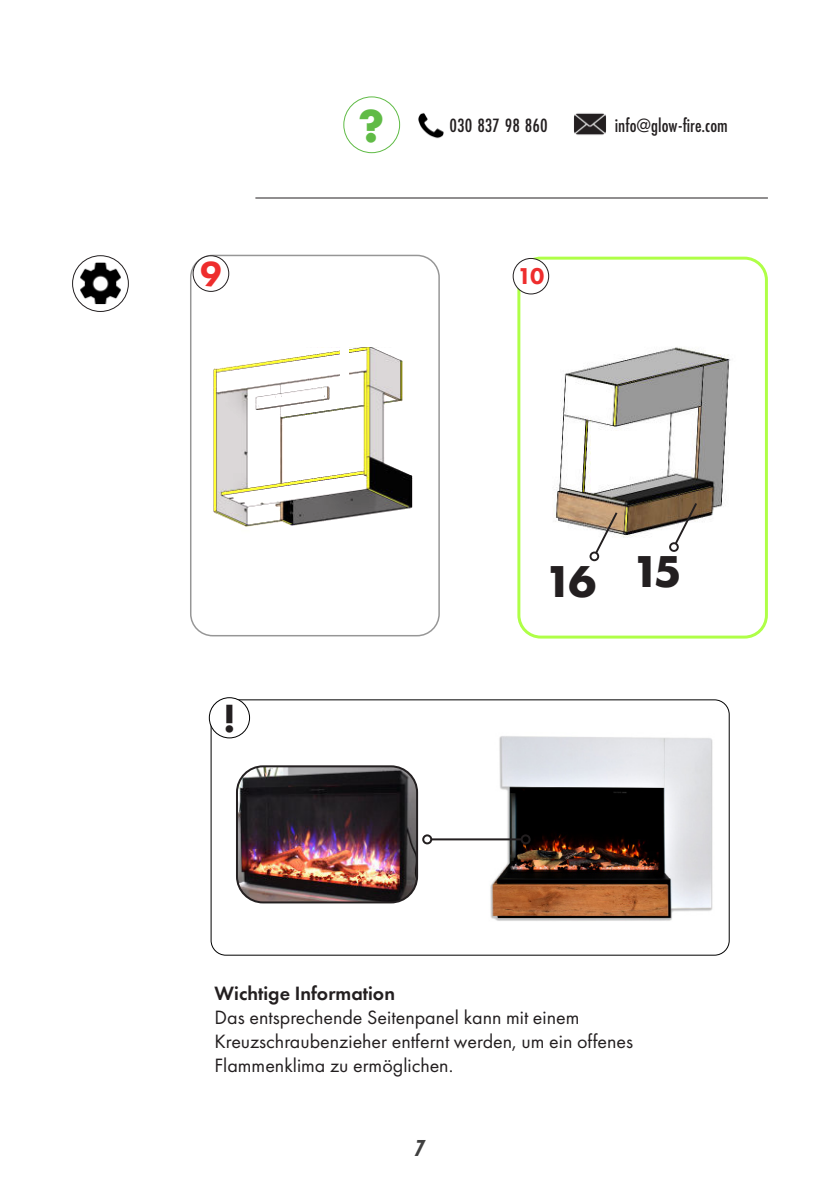
<style>
.page{position:relative;width:840px;height:1191px;background:#fff}
.page>*{position:absolute;margin:0;border:0;box-sizing:border-box;transform-origin:0 0}
.t1{font:700 48px "Futura PT";color:#60bb46}
.t2{font:700 46.4px "Futura PT";color:#231f20}
.t3{font:800 40.8px "Futura PT";color:#231f20}
.t4{font:800 36.2px "Futura PT";color:#ee2d2d}
.t5{font:italic 700 24px "Futura PT Cond";color:#404040}
.t6{font:800 23.8px "Futura PT";color:#ee2d2d}
.t7{font:20px/24px "Futura PT";color:#231f20}
.t8{font:500 20px "Futura PT Cond";color:#231f20}
.t9{font:600 20px "Futura PT";color:#231f20}
</style>
<div class="page">
<div style="left:190px;top:255px;width:249px;height:381px;border:1px solid #969696;border-radius:22px"></div>
<div style="left:193px;top:256px;width:36px;height:35px;background:#fff;border-radius:50%"></div>
<div style="left:193px;top:255px;width:36px;height:37px;border:1px solid #231f20;border-radius:50%"></div>
<div style="left:343px;top:96px;width:57px;height:57px;border:1px solid #60bb46;border-radius:50%"></div>
<img style="left:418px;top:113px;width:26px;height:26px">
<img style="left:574px;top:113px;width:32px;height:22px">
<img style="left:79px;top:262px;width:42px;height:42px">
<div style="left:72px;top:255px;width:57px;height:57px;border:1px solid #231f20;border-radius:50%"></div>
<hr style="left:255px;top:197px;width:512px;height:1px;background:#231f20">
<img style="left:554px;top:347px;width:177px;height:208px">
<div style="left:517px;top:257px;width:250px;height:381px;border:3px solid #afff47;border-radius:22px"></div>
<div style="left:513px;top:258px;width:35px;height:36px;background:#fff;border-radius:50%"></div>
<div style="left:512px;top:258px;width:36px;height:36px;border:1px solid #231f20;border-radius:50%"></div>
<svg style="left:593px;top:510px;width:26px;height:45px"></svg>
<div style="left:589px;top:551px;width:10px;height:10px;border:2px solid #231f20;border-radius:50%"></div>
<svg style="left:672px;top:501px;width:26px;height:45px"></svg>
<div style="left:668px;top:542px;width:10px;height:10px;border:2px solid #231f20;border-radius:50%"></div>
<svg style="left:213px;top:347px;width:200px;height:180px"></svg>
<img style="left:463px;top:701px;width:265px;height:254px">
<div style="left:210px;top:699px;width:519px;height:256px;border:1px solid #000;border-radius:15px"></div>
<div style="left:209px;top:697px;width:40px;height:41px;background:#fff;border-radius:50%"></div>
<div style="left:209px;top:697px;width:41px;height:41px;border:1px solid #000001;border-radius:50%"></div>
<img style="left:238px;top:768px;width:179px;height:134px">
<div style="left:236px;top:765px;width:182px;height:138px;border:2px solid #231f20;border-radius:26px"></div>
<hr style="left:431px;top:838px;width:90px;height:2px;background:#231f20">
<div style="left:422px;top:834px;width:10px;height:10px;border:2px solid #231f20;border-radius:50%"></div>
<div style="left:520px;top:834px;width:10px;height:10px;border:2px solid #231f20;border-radius:50%"></div>
<h3 class="t4" style="left:200px;top:252px;width:23px">9</h3>
<h3 class="t3" style="left:224px;top:694px;width:13px">!</h3>
<h1 class="t1" style="left:358px;top:97px;width:28px">?</h1>
<p class="t8" style="left:449px;top:117px;width:100px">030 837 98 860</p>
<p class="t8" style="left:614px;top:117px;width:115px">info@glow-fire.com</p>
<p class="t6" style="left:517px;top:262px;width:28px">10</p>
<h2 class="t2" style="left:544px;top:549px;width:138px">16 15</h2>
<p class="t9" style="left:214px;top:985px;width:182px">Wichtige Information</p>
<p class="t7" style="left:214px;top:1007px;width:420px">Das entsprechende Seitenpanel kann mit einem<br>Kreuzschraubenzieher entfernt werden, um ein offenes<br>Flammenklima zu ermöglichen.</p>
<p class="t5" style="left:414px;top:1133px;width:12px">7</p>
</div>
